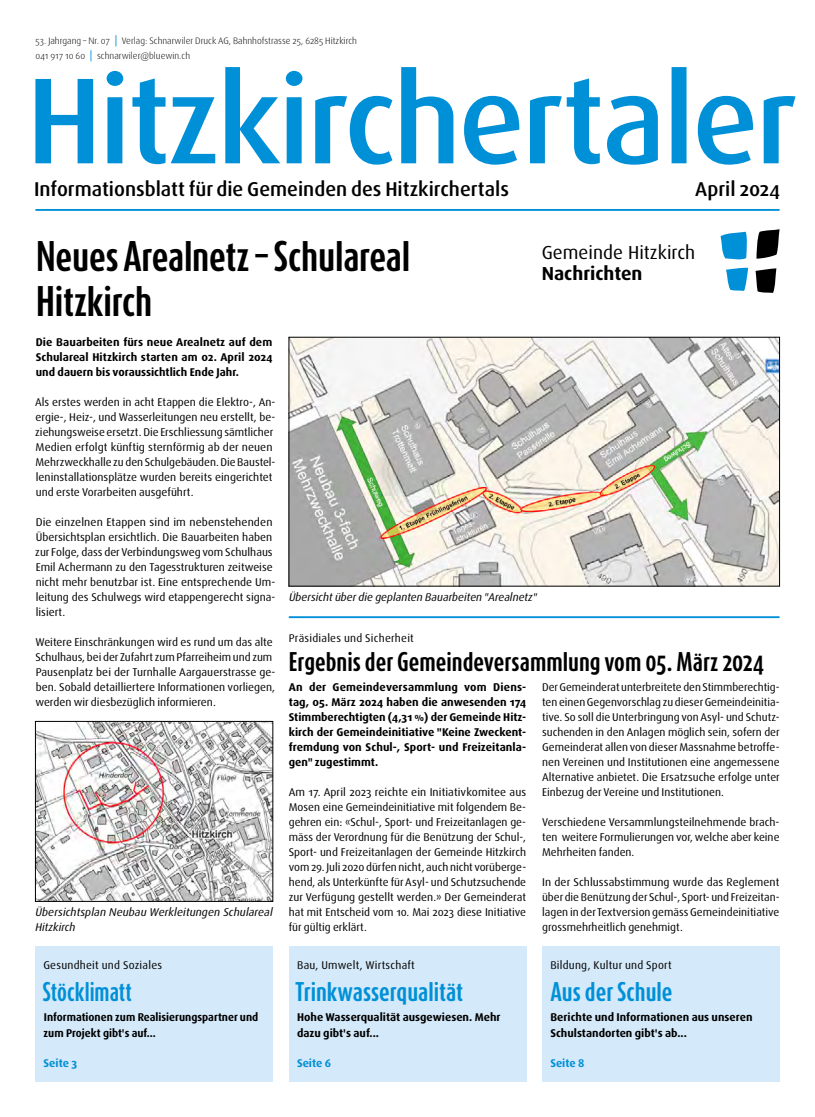
<style>
.page{position:relative;width:815px;height:1117px;background:#fff}
.page>*{position:absolute;margin:0;border:0;box-sizing:border-box;transform-origin:0 0}
.t1{font:700 35.62px/45px "Dax Compact Pro";letter-spacing:-.01em;color:#000}
.t2{font:700 22.5px "Dax Compact Pro";color:#000}
.t3{font:700 22.5px "Dax Compact Pro";color:#0090d7}
.t4{font:700 22.5px "Dax Compact Pro";color:#0090d7;scale:.92 1}
.t5{font:500 20px "Dax Pro";color:#000}
.t6{font:18.88px "Dax Pro";color:#000}
.t7{font:700 18.88px "Dax Pro";color:#000}
.t8{font:11.25px/15px "Dax Pro";color:#000;text-align:justify}
.t9{font:700 11.25px/15px "Dax Pro";color:#000;text-align:justify}
.t10{font:italic 11.25px/15px "Dax Pro";color:#000}
.t11{font:11.25px "Dax Pro";letter-spacing:.02em;color:#000}
.t12{font:700 11.25px/15px "Dax Pro";color:#000;scale:.95 1}
.t13{font:700 11.25px "Dax Pro";color:#0090d7}
.t14{font:300 9.38px/15px "Dax Pro";color:#000}
.s1{font-weight:400;font-size:11.25px;color:#0090d7}
</style>
<div class="page">
<svg style="left:35px;top:67px;width:761px;height:98px"></svg>
<hr style="left:35px;top:209px;width:745px;height:2px;background:#0090d7">
<svg style="left:756px;top:229px;width:24px;height:29px"></svg>
<svg style="left:721px;top:232px;width:26px;height:28px"></svg>
<svg style="left:756px;top:268px;width:20px;height:25px"></svg>
<svg style="left:726px;top:267px;width:22px;height:24px"></svg>
<div style="left:35px;top:946px;width:238px;height:32px;background:#d4e9f9"></div>
<div style="left:35px;top:975px;width:238px;height:34px;background:#d4e9f9"></div>
<div style="left:35px;top:1005px;width:238px;height:46px;background:#d4e9f9"></div>
<div style="left:35px;top:1050px;width:238px;height:31px;background:#d4e9f9"></div>
<div style="left:289px;top:946px;width:237px;height:32px;background:#d4e9f9"></div>
<div style="left:289px;top:975px;width:237px;height:34px;background:#d4e9f9"></div>
<div style="left:289px;top:1005px;width:237px;height:46px;background:#d4e9f9"></div>
<div style="left:289px;top:1050px;width:237px;height:31px;background:#d4e9f9"></div>
<div style="left:542px;top:946px;width:238px;height:32px;background:#d4e9f9"></div>
<div style="left:542px;top:975px;width:238px;height:34px;background:#d4e9f9"></div>
<div style="left:542px;top:1005px;width:238px;height:46px;background:#d4e9f9"></div>
<div style="left:542px;top:1050px;width:238px;height:31px;background:#d4e9f9"></div>
<img style="left:291px;top:339px;width:487px;height:245px">
<hr style="left:289px;top:616px;width:491px;height:2px;background:#0090d7">
<img style="left:37px;top:723px;width:234px;height:176px">
<div style="left:35px;top:721px;width:238px;height:180px;border:1px solid #000"></div>
<p class="t14" style="left:35px;top:34px;width:323px">53. Jahrgang – Nr. 07 <span class="s1">|</span> Verlag: Schnarwiler Druck AG, Bahnhofstrasse 25, 6285 Hitzkirch<br>041 917 10 60 <span class="s1">|</span> schnarwiler@bluewin.ch</p>
<h3 class="t5" style="left:34px;top:176px;width:476px">Informationsblatt für die Gemeinden des Hitzkirchertals</h3>
<h3 class="t5" style="left:695px;top:176px;width:87px">April 2024</h3>
<h1 class="t1" style="left:36px;top:233px;width:375px">Neues Arealnetz – Schulareal<br>Hitzkirch</h1>
<p class="t9" style="left:36px;top:334px;width:239px">Die Bauarbeiten fürs neue Arealnetz auf dem Schulareal Hitzkirch starten am 02. April 2024 und dauern bis voraussichtlich Ende Jahr.</p>
<p class="t8" style="left:35px;top:394px;width:242px;text-align:left">Als erstes werden in acht Etappen die Elektro-, An&shy;ergie-, Heiz-, und Wasserleitungen neu erstellt, be&shy;ziehungsweise ersetzt. Die Erschliessung sämtlicher Medien erfolgt künftig sternförmig ab der neuen Mehrzweckhalle zu den Schulgebäuden. Die Baustel&shy;leninstallationsplätze wurden bereits eingerichtet und erste Vorarbeiten ausgeführt.</p>
<p class="t8" style="left:35px;top:514px;width:242px;text-align:left">Die einzelnen Etappen sind im nebenstehenden Übersichtsplan ersichtlich. Die Bauarbeiten haben zur Folge, dass der Verbindungsweg vom Schulhaus Emil Achermann zu den Tagesstrukturen zeitweise nicht mehr benutzbar ist. Eine entsprechende Um&shy;leitung des Schulwegs wird etappengerecht signa&shy;lisiert.</p>
<p class="t8" style="left:35px;top:634px;width:242px;text-align:left">Weitere Einschränkungen wird es rund um das alte Schulhaus, bei der Zufahrt zum Pfarreiheim und zum Pausenplatz bei der Turnhalle Aargauerstrasse ge&shy;ben. Sobald detailliertere Informationen vorliegen, werden wir diesbezüglich informieren.</p>
<h3 class="t6" style="left:542px;top:240px;width:155px">Gemeinde Hitzkirch</h3>
<h3 class="t7" style="left:542px;top:261px;width:102px">Nachrichten</h3>
<p class="t10" style="left:289px;top:589px;width:250px">Übersicht über die geplanten Bauarbeiten "Arealnetz"</p>
<p class="t11" style="left:289px;top:630px;width:127px">Präsidiales und Sicherheit</p>
<h2 class="t2" style="left:289px;top:646px;width:477px">Ergebnis der Gemeindeversammlung vom 05. März 2024</h2>
<p class="t9" style="left:289px;top:679px;width:239px">An der Gemeindeversammlung vom Diens&shy;tag, 05. März 2024 haben die anwesenden 174<br>Stimmberechtigten (4,31 %) der Gemeinde Hitz&shy;kirch der Gemeindeinitiative "Keine Zweckent&shy;fremdung von Schul-, Sport- und Freizeitanla&shy;gen" zugestimmt.</p>
<p class="t8" style="left:289px;top:784px;width:239px">Am 17. April 2023 reichte ein Initiativkomitee aus Mosen eine Gemeindeinitiative mit folgendem Be&shy;gehren ein: «Schul-, Sport- und Freizeitanlagen ge&shy;mäss der Verordnung für die Benützung der Schul-, Sport- und Freizeitanlagen der Gemeinde Hitzkirch vom 29. Juli 2020 dürfen nicht, auch nicht vorüberge&shy;hend, als Unterkünfte für Asyl- und Schutzsuchende zur Verfügung gestellt werden.» Der Gemeinderat hat mit Entscheid vom 10. Mai 2023 diese Initiative für gültig erklärt.</p>
<p class="t8" style="left:542px;top:679px;width:239px">Der Gemeinderat unterbreitete den Stimmberechtig&shy;ten einen Gegenvorschlag zu dieser Gemeindeinitia&shy;tive. So soll die Unterbringung von Asyl- und Schutz&shy;suchenden in den Anlagen möglich sein, sofern der Gemeinderat allen von dieser Massnahme betroffe&shy;nen Vereinen und Institutionen eine angemessene Alternative anbietet. Die Ersatzsuche erfolge unter Einbezug der Vereine und Institutionen.</p>
<p class="t8" style="left:542px;top:814px;width:239px">Verschiedene Versammlungsteilnehmende brach&shy;ten weitere Formulierungen vor, welche aber keine Mehrheiten fanden.</p>
<p class="t8" style="left:542px;top:874px;width:239px">In der Schlussabstimmung wurde das Reglement über die Benützung der Schul-, Sport- und Freizeitan&shy;lagen in der Textversion gemäss Gemeindeinitiative grossmehrheitlich genehmigt.</p>
<p class="t10" style="left:35px;top:904px;width:239px">Übersichtsplan Neubau Werkleitungen Schulareal<br>Hitzkirch</p>
<p class="t11" style="left:43px;top:957px;width:120px">Gesundheit und Soziales</p>
<h2 class="t4" style="left:43px;top:976px;width:99px">Stöcklimatt</h2>
<p class="t12" style="left:44px;top:1009px;width:228px">Informationen zum Realisierungspartner und zum Projekt gibt's auf...</p>
<p class="t13" style="left:44px;top:1055px;width:35px">Seite 3</p>
<p class="t11" style="left:297px;top:957px;width:119px">Bau, Umwelt, Wirtschaft</p>
<h2 class="t3" style="left:295px;top:976px;width:170px">Trinkwasserqualität</h2>
<p class="t9" style="left:297px;top:1009px;width:205px">Hohe Wasserqualität ausgewiesen. Mehr dazu gibt's auf...</p>
<p class="t13" style="left:297px;top:1055px;width:36px">Seite 6</p>
<p class="t11" style="left:550px;top:957px;width:123px">Bildung, Kultur und Sport</p>
<h2 class="t3" style="left:550px;top:976px;width:124px">Aus der Schule</h2>
<p class="t9" style="left:550px;top:1009px;width:204px">Berichte und Informationen aus unseren<br>Schulstandorten gibt's ab...</p>
<p class="t13" style="left:550px;top:1055px;width:36px">Seite 8</p>
</div>
